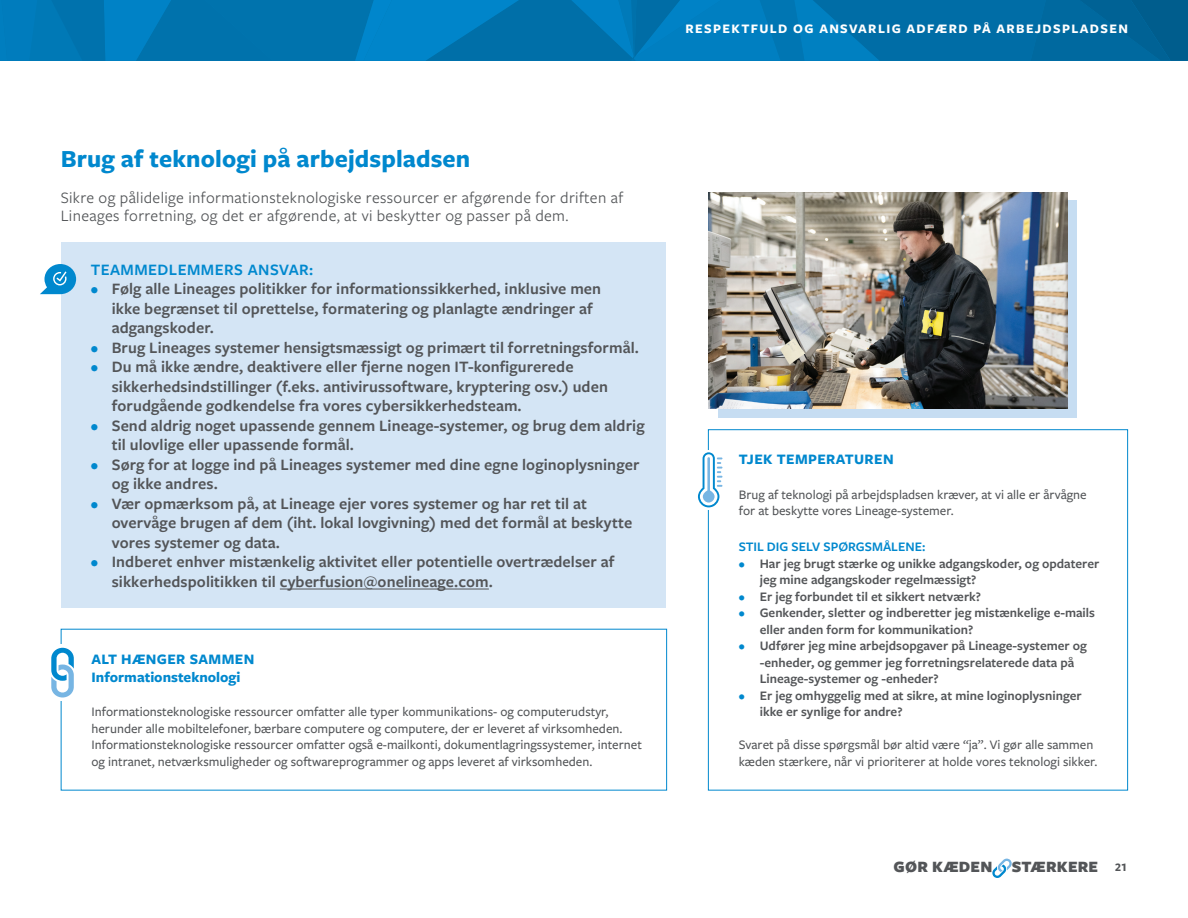
<style>
.page{position:relative;width:1188px;height:918px;background:#fff}
.page>*{position:absolute;margin:0;border:0;box-sizing:border-box;transform-origin:0 0}
._3__h1{font:700 25.5px "Freight Sans Pro";letter-spacing:.005em;color:#0088ce}
.t1{font:600 16.5px/19.5px "Freight Sans Pro";letter-spacing:.005em;color:#535558}
.base_11_13{font:16.5px/18px "Freight Sans Pro";letter-spacing:.02em;color:#535558}
._3__responsibilities_h1{font:600 16.5px "Freight Sans Pro";letter-spacing:.025em;color:#0088ce}
.t2{font:900 16.35px "Freight Sans Pro";letter-spacing:.01em;color:#535558}
._3__temp___linking_h2{font:700 15px "Freight Sans Pro";color:#0088ce}
._3__temp_h1{font:700 15px "Freight Sans Pro";letter-spacing:.025em;color:#0088ce}
._3__linking_h1{font:700 15px "Freight Sans Pro";letter-spacing:.025em;color:#0088ce}
.outlined_frames___base{font:500 13.5px/16.5px "Freight Sans Pro";color:#535558}
.t3{font:600 13.5px/16.5px "Freight Sans Pro";color:#535558}
.t4{font:700 13.5px "Freight Sans Pro";letter-spacing:.1em;color:#fff}
._3__temp___ask_yourself{font:600 13.5px "Freight Sans Pro";color:#0088ce}
.t5{font:700 12px "Freight Sans Pro";color:#535558}
.s1{color:#0088ce}
</style>
<div class="page">
<svg style="left:992px;top:859px;width:20px;height:19px"></svg>
<svg style="left:0;top:0;width:1188px;height:61px;background:#0074b0"></svg>
<div style="left:718px;top:200px;width:359px;height:218px;background:#c6ddf2"></div>
<img style="left:708px;top:192px;width:359px;height:216px">
<svg style="left:698px;top:452px;width:24px;height:55px"></svg>
<svg style="left:51px;top:648px;width:23px;height:50px"></svg>
<div style="left:61px;top:242px;width:605px;height:366px;background:#d4e5f5"></div>
<hr style="left:280px;top:589px;width:209px;height:1px;background:#535558">
<svg style="left:40px;top:264px;width:36px;height:30px"></svg>
<p class="t4" style="left:686px;top:19px;width:444px">RESPEKTFULD OG ANSVARLIG ADFÆRD PÅ ARBEJDSPLADSEN</p>
<p class="_3__h1" style="left:61px;top:141px;width:411px">Brug af teknologi på arbejdspladsen</p>
<p class="base_11_13" style="left:61px;top:188px;width:564px">Sikre og pålidelige informationsteknologiske ressourcer er afgørende for driften af<br>Lineages forretning, og det er afgørende, at vi beskytter og passer på dem.</p>
<p class="_3__responsibilities_h1" style="left:91px;top:258px;width:224px">TEAMMEDLEMMERS ANSVAR:</p>
<p class="t1" style="left:112px;top:279px;width:491px;text-indent:-21px"><span class="s1">•</span> Følg alle Lineages politikker for informationssikkerhed, inklusive men ikke begrænset til oprettelse, formatering og planlagte ændringer af adgangskoder.</p>
<p class="t1" style="left:91px;top:337px;width:550px"><span class="s1">•</span> Brug Lineages systemer hensigtsmæssigt og primært til forretningsformål.</p>
<p class="t1" style="left:112px;top:357px;width:498px;text-indent:-21px"><span class="s1">•</span> Du må ikke ændre, deaktivere eller fjerne nogen IT-konfigurerede sikkerhedsindstillinger (f.eks. antivirussoftware, kryptering osv.) uden forudgående godkendelse fra vores cybersikkerhedsteam.</p>
<p class="t1" style="left:112px;top:415px;width:534px;text-indent:-21px"><span class="s1">•</span> Send aldrig noget upassende gennem Lineage-systemer, og brug dem aldrig til ulovlige eller upassende formål.</p>
<p class="t1" style="left:112px;top:454px;width:529px;text-indent:-21px"><span class="s1">•</span> Sørg for at logge ind på Lineages systemer med dine egne loginoplysninger og ikke andres.</p>
<p class="t1" style="left:112px;top:493px;width:522px;text-indent:-21px"><span class="s1">•</span> Vær opmærksom på, at Lineage ejer vores systemer og har ret til at overvåge brugen af dem (iht. lokal lovgivning) med det formål at beskytte vores systemer og data.</p>
<p class="t1" style="left:112px;top:552px;width:504px;text-indent:-21px"><span class="s1">•</span> Indberet enhver mistænkelig aktivitet eller potentielle overtrædelser af sikkerhedspolitikken til cyberfusion@onelineage.com.</p>
<p class="_3__linking_h1" style="left:92px;top:649px;width:164px">ALT HÆNGER SAMMEN</p>
<p class="_3__temp___linking_h2" style="left:92px;top:667px;width:150px">Informationsteknologi</p>
<p class="outlined_frames___base" style="left:92px;top:703px;width:552px">Informationsteknologiske ressourcer omfatter alle typer kommunikations- og computerudstyr, herunder alle mobiltelefoner, bærbare computere og computere, der er leveret af virksomheden.<br>Informationsteknologiske ressourcer omfatter også e-mailkonti, dokumentlagringssystemer, internet og intranet, netværksmuligheder og softwareprogrammer og apps leveret af virksomheden.</p>
<p class="_3__temp_h1" style="left:739px;top:449px;width:157px">TJEK TEMPERATUREN</p>
<p class="outlined_frames___base" style="left:739px;top:486px;width:349px">Brug af teknologi på arbejdspladsen kræver, at vi alle er årvågne for at beskytte vores Lineage-systemer.</p>
<p class="_3__temp___ask_yourself" style="left:739px;top:538px;width:188px">STIL DIG SELV SPØRGSMÅLENE:</p>
<p class="t3" style="left:760px;top:555px;width:341px;text-indent:-21px"><span class="s1">•</span> Har jeg brugt stærke og unikke adgangskoder, og opdaterer jeg mine adgangskoder regelmæssigt?</p>
<p class="t3" style="left:739px;top:588px;width:244px"><span class="s1">•</span> Er jeg forbundet til et sikkert netværk?</p>
<p class="t3" style="left:760px;top:604px;width:337px;text-indent:-21px"><span class="s1">•</span> Genkender, sletter og indberetter jeg mistænkelige e-mails eller anden form for kommunikation?</p>
<p class="t3" style="left:760px;top:637px;width:329px;text-indent:-21px"><span class="s1">•</span> Udfører jeg mine arbejdsopgaver på Lineage-systemer og -enheder, og gemmer jeg forretningsrelaterede data på<br>Lineage-systemer og -enheder?</p>
<p class="t3" style="left:760px;top:687px;width:324px;text-indent:-21px"><span class="s1">•</span> Er jeg omhyggelig med at sikre, at mine loginoplysninger ikke er synlige for andre?</p>
<p class="outlined_frames___base" style="left:739px;top:736px;width:360px">Svaret på disse spørgsmål bør altid være “ja”. Vi gør alle sammen kæden stærkere, når vi prioriterer at holde vores teknologi sikker.</p>
<p class="t2" style="left:894px;top:856px;width:206px">GØR KÆDEN STÆRKERE</p>
<p class="t5" style="left:1115px;top:859px;width:13px">21</p>
</div>
